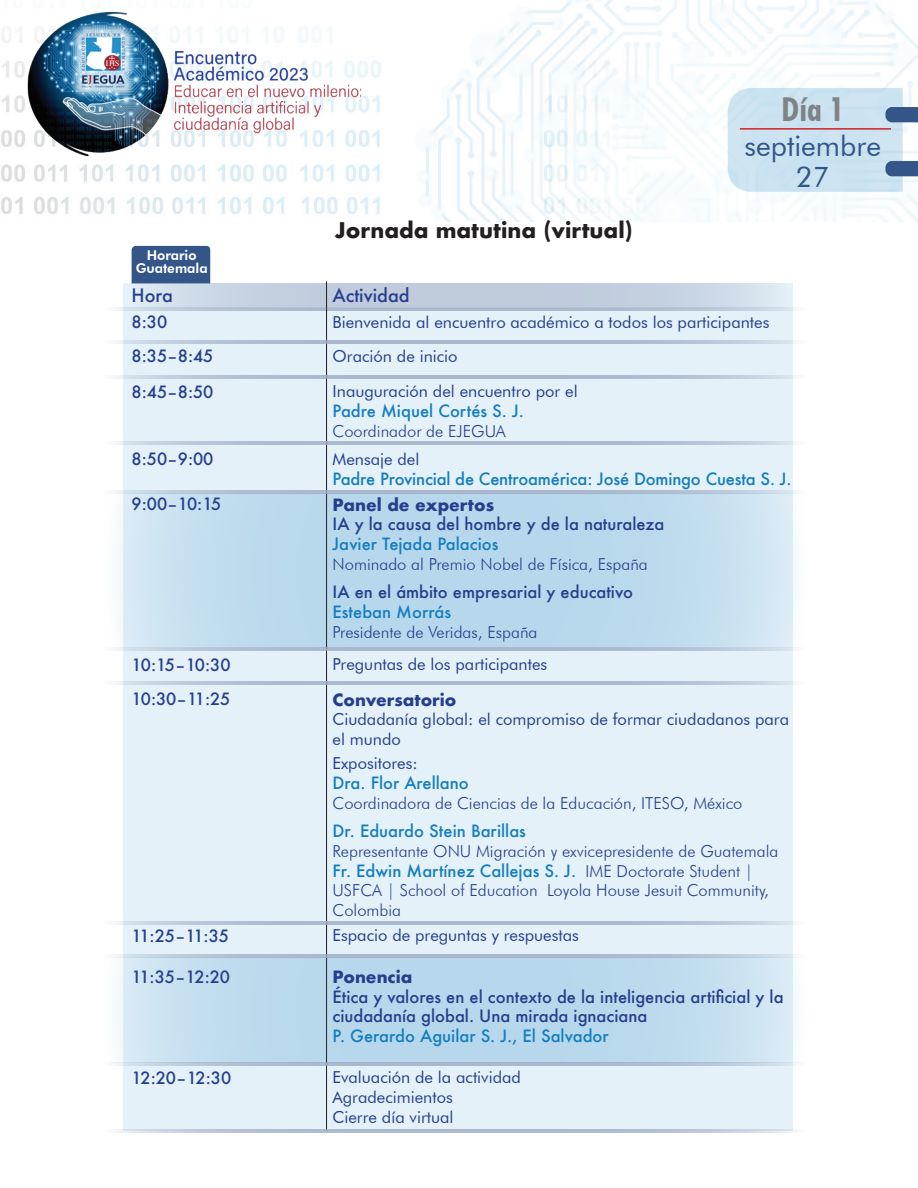
<style>
.page{position:relative;width:918px;height:1188px;background:#fff}
.page>*{position:absolute;margin:0;border:0;box-sizing:border-box;transform-origin:0 0}
.t1{font:700 condensed 33px "Futura BT";color:#808285}
.t2{font:28.5px/31.2px "Futura BT";color:#358;text-align:center}
.t3{font:700 21px "Futura";color:#231f20}
.t4{font:500 18px "Futura";color:#253f8e}
.t5{font:16.5px/19.8px "Futura BT";color:#253f8e}
.t6{font:500 16.5px/19.8px "Futura";color:#253f8e}
.t7{font:300 16.5px/19.8px "Futura BT";color:#253f8e}
.t8{font:500 16.5px "Futura";color:#147ebf}
.t9{font:700 16.5px "Futura";color:#253f8e}
.t10{font:800 13.5px/13.5px "Futura BT";color:#fff;text-align:center}
.s1{font-family:"Futura BT";font-weight:300;color:#253f8e}
</style>
<div class="page">
<div style="left:123px;top:283px;width:670px;height:846px;background:#e4f1f8"></div>
<img style="left:1px;top:0;width:917px;height:221px">
<hr style="left:104px;top:308px;width:702px;height:3px;background:#9baac3">
<svg style="left:117px;top:494px;width:677px;height:153px;background:#bfdced"></svg>
<svg style="left:132px;top:284px;width:655px;height:24px;background:#c6d2e1"></svg>
<svg style="left:111px;top:958px;width:688px;height:105px;background:#bfdced"></svg>
<img style="left:17px;top:0;width:357px;height:165px">
<svg style="left:728px;top:88px;width:190px;height:104px;background:#c6ddec"></svg>
<hr style="left:740px;top:128px;width:151px;height:2px;background:#d1232a">
<svg style="left:326px;top:281px;width:1px;height:27px"></svg>
<hr style="left:326px;top:308px;width:1px;height:34px;background:#231f20">
<hr style="left:326px;top:342px;width:1px;height:34px;background:#231f20">
<hr style="left:326px;top:376px;width:1px;height:67px;background:#231f20">
<hr style="left:326px;top:443px;width:1px;height:48px;background:#231f20">
<hr style="left:326px;top:491px;width:1px;height:158px;background:#231f20">
<hr style="left:326px;top:649px;width:1px;height:34px;background:#231f20">
<hr style="left:326px;top:683px;width:1px;height:239px;background:#231f20">
<hr style="left:326px;top:922px;width:1px;height:34px;background:#231f20">
<hr style="left:326px;top:956px;width:1px;height:108px;background:#231f20">
<hr style="left:326px;top:1064px;width:1px;height:67px;background:#231f20">
<hr style="left:104px;top:341px;width:702px;height:3px;background:#9baac3">
<hr style="left:104px;top:375px;width:702px;height:3px;background:#9baac3">
<hr style="left:104px;top:442px;width:702px;height:3px;background:#9baac3">
<svg style="left:114px;top:647px;width:682px;height:4px;background:#b3c1d4"></svg>
<hr style="left:104px;top:682px;width:701px;height:3px;background:#9baac3">
<hr style="left:104px;top:921px;width:701px;height:3px;background:#9baac3">
<hr style="left:103px;top:955px;width:702px;height:3px;background:#9baac3">
<hr style="left:104px;top:1063px;width:702px;height:3px;background:#9baac3">
<svg style="left:114px;top:1129px;width:682px;height:4px;background:#b8c4d5"></svg>
<svg style="left:114px;top:490px;width:683px;height:4px;background:#b1c0d3"></svg>
<div style="left:132px;top:246px;width:78px;height:37px;background:#358"></div>
<p class="t10" style="left:136px;top:248px;width:73px">Horario<br>Guatemala</p>
<p class="t3" style="left:335px;top:214px;width:299px">Jornada matutina (virtual)</p>
<h1 class="t1" style="left:782px;top:90px;width:64px">Día 1</h1>
<h2 class="t2" style="left:744px;top:130px;width:138px">septiembre<br>27</h2>
<p class="t4" style="left:132px;top:283px;width:43px">Hora</p>
<p class="t4" style="left:333px;top:283px;width:79px">Actividad</p>
<p class="t6" style="left:132px;top:312px;width:37px">8:30</p>
<p class="t5" style="left:333px;top:312px;width:438px">Bienvenida al encuentro académico a todos los participantes</p>
<p class="t6" style="left:132px;top:346px;width:83px">8:35–8:45</p>
<p class="t5" style="left:333px;top:346px;width:127px">Oración de inicio</p>
<p class="t6" style="left:132px;top:382px;width:83px">8:45–8:50</p>
<p class="t5" style="left:333px;top:381px;width:247px">Inauguración del encuentro por el</p>
<p class="t8" style="left:333px;top:400px;width:193px">Padre Miquel Cortés S. J.</p>
<p class="t7" style="left:333px;top:421px;width:175px">Coordinador de EJEGUA</p>
<p class="t6" style="left:132px;top:449px;width:83px">8:50–9:00</p>
<p class="t5" style="left:333px;top:449px;width:88px">Mensaje del</p>
<p class="t8" style="left:333px;top:467px;width:461px">Padre Provincial de Centroamérica: José Domingo Cuesta S. J.</p>
<p class="t6" style="left:132px;top:494px;width:91px">9:00–10:15</p>
<p class="t9" style="left:333px;top:492px;width:163px">Panel de expertos</p>
<p class="t6" style="left:333px;top:514px;width:333px">IA y la causa del hombre y de la naturaleza</p>
<p class="t8" style="left:333px;top:533px;width:167px">Javier Tejada Palacios</p>
<p class="t7" style="left:333px;top:554px;width:317px">Nominado al Premio Nobel de Física, España</p>
<p class="t6" style="left:333px;top:582px;width:302px">IA en el ámbito empresarial y educativo</p>
<p class="t8" style="left:333px;top:601px;width:120px">Esteban Morrás</p>
<p class="t7" style="left:333px;top:622px;width:206px">Presidente de Veridas, España</p>
<p class="t6" style="left:132px;top:655px;width:100px">10:15–10:30</p>
<p class="t5" style="left:333px;top:654px;width:216px">Preguntas de los participantes</p>
<p class="t6" style="left:132px;top:689px;width:100px">10:30–11:25</p>
<p class="t9" style="left:333px;top:687px;width:125px">Conversatorio</p>
<p class="t5" style="left:333px;top:709px;width:458px">Ciudadanía global: el compromiso de formar ciudadanos para el mundo</p>
<p class="t5" style="left:333px;top:753px;width:87px">Expositores:</p>
<p class="t8" style="left:333px;top:772px;width:138px">Dra. Flor Arellano</p>
<p class="t7" style="left:333px;top:793px;width:411px">Coordinadora de Ciencias de la Educación, ITESO, México</p>
<p class="t8" style="left:333px;top:820px;width:195px">Dr. Eduardo Stein Barillas</p>
<p class="t7" style="left:333px;top:841px;width:447px">Representante ONU Migración y exvicepresidente de Guatemala</p>
<p class="t8" style="left:333px;top:859px;width:422px">Fr. Edwin Martínez Callejas S. J. <span class="s1">IME Doctorate Student |</span></p>
<p class="t7" style="left:333px;top:881px;width:438px">USFCA | School of Education Loyola House Jesuit Community,<br>Colombia</p>
<p class="t6" style="left:132px;top:926px;width:99px">11:25–11:35</p>
<p class="t5" style="left:333px;top:925px;width:248px">Espacio de preguntas y respuestas</p>
<p class="t6" style="left:132px;top:966px;width:100px">11:35–12:20</p>
<p class="t9" style="left:333px;top:965px;width:81px">Ponencia</p>
<p class="t6" style="left:333px;top:986px;width:453px">Ética y valores en el contexto de la inteligencia artificial y la ciudadanía global. Una mirada ignaciana</p>
<p class="t8" style="left:333px;top:1025px;width:278px">P. Gerardo Aguilar S. J., El Salvador</p>
<p class="t6" style="left:132px;top:1068px;width:101px">12:20–12:30</p>
<p class="t5" style="left:333px;top:1067px;width:190px">Evaluación de la actividad<br>Agradecimientos<br>Cierre día virtual</p>
</div>
